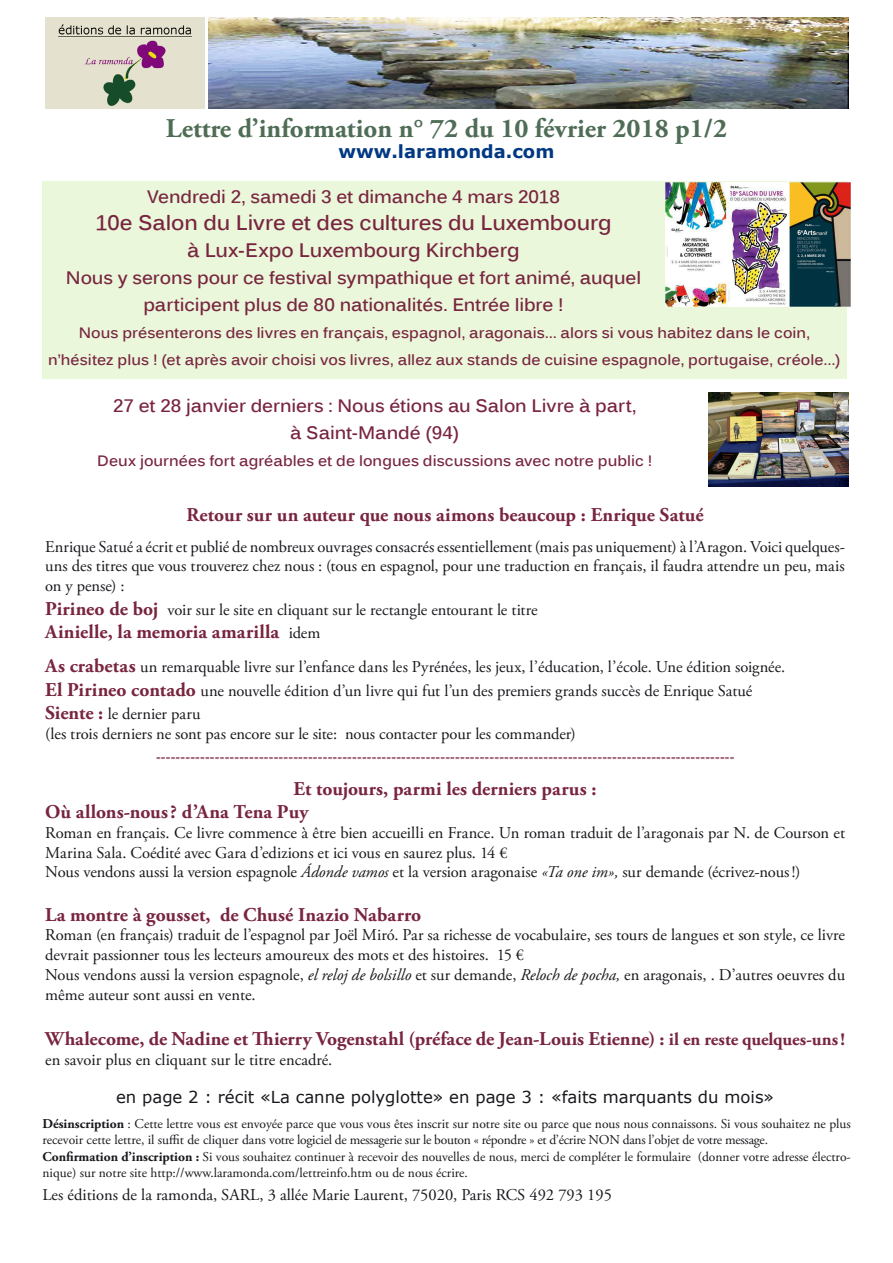
<style>
.page{position:relative;width:893px;height:1263px;background:#fff}
.page>*{position:absolute;margin:0;border:0;box-sizing:border-box;transform-origin:0 0}
.t1{font:700 27px "Adobe Garamond Pro";color:#4f6d56}
.t2{font:700 21px "Kalinga";letter-spacing:-.005em;color:#78253f}
.t3{font:700 19.5px/23.4px "Adobe Garamond Pro";letter-spacing:.005em;color:#78253f}
.t4{font:700 19.5px "Kalinga";letter-spacing:-.005em;color:#78253f}
.t5{font:700 18px/27px "Kalinga";letter-spacing:-.005em;color:#78253f;text-align:center}
.t6{font:700 18px "Verdana";color:#003883}
.t7{font:16.5px/19.8px "Adobe Garamond Pro";color:#1a171c}
.t8{font:16.5px "Verdana";color:#1a171c}
.t9{font:700 15px/27px "Kalinga";letter-spacing:.005em;color:#78253f;text-align:center}
.t10{font:13.5px/16.2px "Adobe Garamond Pro";color:#1a171c}
.t11{font:700 9px "Adobe Garamond Pro";color:#78253f}
.s1{font-weight:700;font-size:19.5px;color:#78253f}
.s2{font-weight:400;font-size:16.5px;color:#1a171c}
.s3{font-style:italic}
.s4{font-size:18px}
.s5{font-weight:700}
</style>
<div class="page">
<img style="left:209px;top:17px;width:639px;height:92px">
<img style="left:46px;top:17px;width:158px;height:92px">
<div style="left:43px;top:181px;width:804px;height:197px;background:#eaf7da"></div>
<img style="left:665px;top:183px;width:185px;height:123px">
<img style="left:709px;top:393px;width:139px;height:94px">
<h1 class="t1" style="left:166px;top:112px;width:563px">Lettre d’information n° 72 du 10 février 2018 p1/2</h1>
<p class="t6" style="left:339px;top:139px;width:217px">www.laramonda.com</p>
<p class="t5" style="left:147px;top:185px;width:414px">Vendredi 2, samedi 3 et dimanche 4 mars 2018</p>
<p class="t2" style="left:95px;top:209px;width:518px">10e Salon du Livre et des cultures du Luxembourg</p>
<p class="t4" style="left:187px;top:237px;width:334px">à Lux-Expo Luxembourg Kirchberg</p>
<p class="t5" style="left:66px;top:266px;width:577px">Nous y serons pour ce festival sympathique et fort animé, auquel participent plus de 80 nationalités. Entrée libre !</p>
<p class="t9" style="left:48px;top:320px;width:794px">Nous présenterons des livres en français, espagnol, aragonais... alors si vous habitez dans le coin, n’hésitez plus ! (et après avoir choisi vos livres, allez aux stands de cuisine espagnole, portugaise, créole...)</p>
<p class="t5" style="left:113px;top:394px;width:525px">27 et 28 janvier derniers : Nous étions au Salon Livre à part, à Saint-Mandé (94)</p>
<p class="t9" style="left:97px;top:449px;width:557px">Deux journées fort agréables et de longues discussions avec notre public !</p>
<p class="t3" style="left:186px;top:503px;width:519px">Retour sur un auteur que nous aimons beaucoup : Enrique Satué</p>
<p class="t7" style="left:45px;top:537px;width:801px;text-align:justify">Enrique Satué a écrit et publié de nombreux ouvrages consacrés essentiellement (mais pas uniquement) à l’Aragon. Voici quelques&shy;uns des titres que vous trouverez chez nous : (tous en espagnol, pour une traduction en français, il faudra attendre un peu, mais on y pense) :</p>
<p class="t7" style="left:45px;top:600px;width:494px"><span class="s1">Pirineo de boj</span> voir sur le site en cliquant sur le rectangle entourant le titre</p>
<p class="t3" style="left:45px;top:620px;width:277px">Ainielle, la memoria amarilla <span class="s2">idem</span></p>
<p class="t7" style="left:45px;top:656px;width:742px;line-height:23.4px"><span class="s1">As crabetas</span> un remarquable livre sur l’enfance dans les Pyrénées, les jeux, l’éducation, l’école. Une édition soignée.<br><span class="s1">El Pirineo contado</span> une nouvelle édition d’un livre qui fut l’un des premiers grands succès de Enrique Satué<br><span class="s1">Siente :</span> le dernier paru</p>
<p class="t7" style="left:45px;top:724px;width:532px">(les trois derniers ne sont pas encore sur le site: nous contacter pour les commander)</p>
<p class="t11" style="left:156px;top:752px;width:580px">======================================================================================================================</p>
<p class="t3" style="left:45px;top:777px;width:553px;text-indent:248px">Et toujours, parmi les derniers parus :<br>Où allons-nous? d’Ana Tena Puy</p>
<p class="t7" style="left:45px;top:823px;width:801px">Roman en français. Ce livre commence à être bien accueilli en France. Un roman traduit de l’aragonais par N. de Courson et<br>Marina Sala. Coédité avec Gara d’edizions et ici vous en saurez plus. 14 €<br>Nous vendons aussi la version espagnole <span class="s3">Ádonde vamos</span> et la version aragonaise <span class="s3">«Ta one im»,</span> sur demande (écrivez-nous!)</p>
<p class="t3" style="left:45px;top:903px;width:378px">La montre à gousset, de Chusé Inazio Nabarro</p>
<p class="t7" style="left:45px;top:926px;width:801px">Roman (en français) traduit de l’espagnol par Joël Miró. Par sa richesse de vocabulaire, ses tours de langues et son style, ce livre devrait passionner tous les lecteurs amoureux des mots et des histoires. 15 €<br>Nous vendons aussi la version espagnole, <span class="s3">el reloj de bolsillo</span> et sur demande, <span class="s3">Reloch de pocha,</span> en aragonais, . D’autres oeuvres du même auteur sont aussi en vente.</p>
<p class="t3" style="left:45px;top:1027px;width:801px">Whalecome, de Nadine et Thierry Vogenstahl (préface de Jean-Louis Etienne) : <span class="s4">il en reste quelques-uns!</span></p>
<p class="t7" style="left:45px;top:1050px;width:289px">en savoir plus en cliquant sur le titre encadré.</p>
<p class="t8" style="left:116px;top:1086px;width:660px">en page 2 : récit «La canne polyglotte» en page 3 : «faits marquants du mois»</p>
<p class="t10" style="left:43px;top:1116px;width:810px"><span class="s5">Désinscription</span> : Cette lettre vous est envoyée parce que vous vous êtes inscrit sur notre site ou parce que nous nous connaissons. Si vous souhaitez ne plus recevoir cette lettre, il suffit de cliquer dans votre logiciel de messagerie sur le bouton « répondre » et d’écrire NON dans l’objet de votre message.<br><span class="s5">Confirmation d’inscription :</span> Si vous souhaitez continuer à recevoir des nouvelles de nous, merci de compléter le formulaire (donner votre adresse électro&shy;nique) sur notre site http://www.laramonda.com/lettreinfo.htm ou de nous écrire.</p>
<p class="t7" style="left:43px;top:1186px;width:571px">Les éditions de la ramonda, SARL, 3 allée Marie Laurent, 75020, Paris RCS 492 793 195</p>
</div>
